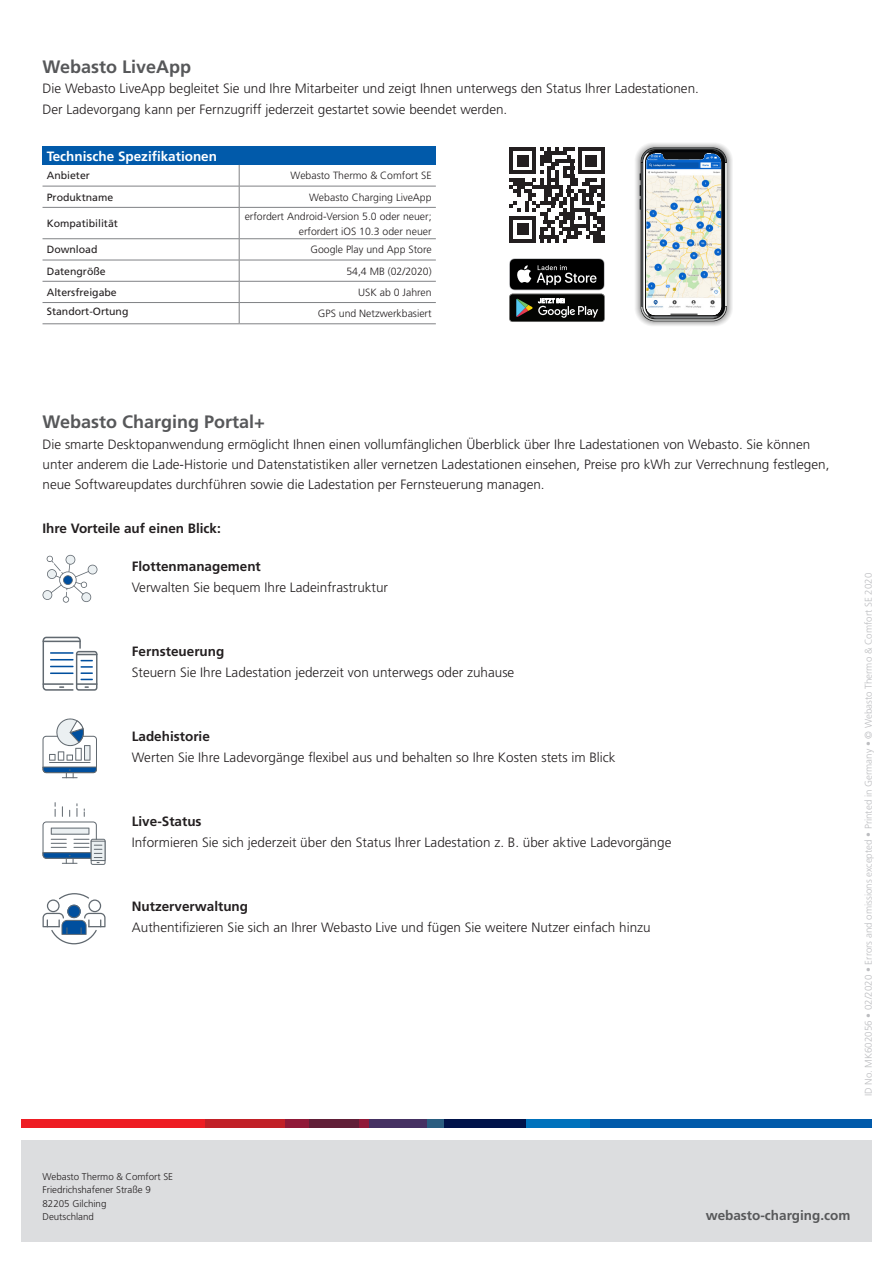
<style>
.page{position:relative;width:893px;height:1263px;background:#fff}
.page>*{position:absolute;margin:0;border:0;box-sizing:border-box;transform-origin:0 0}
.t1{font:700 18px "Frutiger";color:#57585a}
._05_Table_Copy_right{font:300 13.5px/20.2px "Frutiger";color:#231f20}
._05_Table_Copy_right-2{font:700 13.5px "Frutiger";color:#231f20}
._02_Table_Header_cen{font:700 13.5px "Frutiger";color:#fff}
.Internet{font:700 13.5px "Frutiger";color:#57585a}
._05_Table_Copy_right-3{font:300 10.5px/15px "Frutiger";color:#231f20;text-align:right}
._04_Table_Copy_left{font:10.5px "Frutiger";color:#231f20}
.Imprint{font:300 9.75px "Frutiger";color:#bcbdc0}
.Address{font:300 9.75px "Frutiger";color:#231f20}
.s1{font-weight:700}
</style>
<div class="page">
<div style="left:21px;top:1140px;width:851px;height:102px;background:#dcdddf"></div>
<div style="left:21px;top:1119px;width:184px;height:9px;background:#ee1d23"></div>
<div style="left:205px;top:1119px;width:80px;height:9px;background:#c12027"></div>
<div style="left:285px;top:1119px;width:24px;height:9px;background:#901938"></div>
<div style="left:309px;top:1119px;width:50px;height:9px;background:#611f38"></div>
<div style="left:359px;top:1119px;width:10px;height:9px;background:#901938"></div>
<div style="left:369px;top:1119px;width:57px;height:9px;background:#453162"></div>
<div style="left:426px;top:1119px;width:18px;height:9px;background:#2a5d80"></div>
<div style="left:444px;top:1119px;width:82px;height:9px;background:#00134a"></div>
<div style="left:526px;top:1119px;width:64px;height:9px;background:#0072bc"></div>
<div style="left:590px;top:1119px;width:282px;height:9px;background:#015aaa"></div>
<svg style="left:43px;top:893px;width:63px;height:51px"></svg>
<svg style="left:43px;top:718px;width:54px;height:60px"></svg>
<svg style="left:43px;top:802px;width:63px;height:63px"></svg>
<svg style="left:43px;top:637px;width:54px;height:54px"></svg>
<svg style="left:43px;top:555px;width:54px;height:48px"></svg>
<div style="left:43px;top:146px;width:393px;height:19px;background:#015aaa"></div>
<hr style="left:239px;top:186px;width:197px;height:1px;background:#808285">
<svg style="left:239px;top:165px;width:1px;height:42px"></svg>
<hr style="left:239px;top:207px;width:197px;height:1px;background:#808285">
<hr style="left:239px;top:208px;width:1px;height:30px;background:#808285">
<hr style="left:239px;top:238px;width:197px;height:1px;background:#808285">
<hr style="left:239px;top:260px;width:197px;height:1px;background:#808285">
<hr style="left:239px;top:281px;width:197px;height:1px;background:#808285">
<hr style="left:239px;top:302px;width:197px;height:1px;background:#808285">
<svg style="left:239px;top:239px;width:1px;height:84px"></svg>
<hr style="left:239px;top:323px;width:197px;height:1px;background:#808285">
<hr style="left:43px;top:186px;width:196px;height:1px;background:#808285">
<hr style="left:43px;top:207px;width:196px;height:1px;background:#808285">
<hr style="left:43px;top:238px;width:196px;height:1px;background:#808285">
<hr style="left:43px;top:260px;width:196px;height:1px;background:#808285">
<hr style="left:43px;top:281px;width:196px;height:1px;background:#808285">
<hr style="left:43px;top:302px;width:196px;height:1px;background:#808285">
<hr style="left:43px;top:323px;width:196px;height:1px;background:#808285">
<svg style="left:635px;top:143px;width:97px;height:183px;background:#989999"></svg>
<img style="left:646px;top:154px;width:75px;height:161px">
<svg style="left:509px;top:147px;width:96px;height:96px"></svg>
<hr style="left:509px;top:239px;width:27px;height:4px;background:#231f20">
<div style="left:517px;top:224px;width:11px;height:11px;background:#231f20"></div>
<svg style="left:509px;top:258px;width:96px;height:64px;background:#3d3e3d"></svg>
<p class="t1" style="left:43px;top:56px;width:150px">Webasto LiveApp</p>
<p class="_05_Table_Copy_right" style="left:43px;top:79px;width:658px">Die Webasto LiveApp begleitet Sie und Ihre Mitarbeiter und zeigt Ihnen unterwegs den Status Ihrer Ladestationen.<br>Der Ladevorgang kann per Fernzugriff jederzeit gestartet sowie beendet werden.</p>
<p class="_02_Table_Header_cen" style="left:47px;top:148px;width:172px">Technische Spezifikationen</p>
<p class="_04_Table_Copy_left" style="left:47px;top:170px;width:45px">Anbieter</p>
<p class="_05_Table_Copy_right-3" style="left:291px;top:168px;width:142px">Webasto Thermo &amp; Comfort SE</p>
<p class="_04_Table_Copy_left" style="left:47px;top:191px;width:68px">Produktname</p>
<p class="_05_Table_Copy_right-3" style="left:309px;top:190px;width:124px">Webasto Charging LiveApp</p>
<p class="_04_Table_Copy_left" style="left:47px;top:217px;width:73px">Kompatibilität</p>
<p class="_05_Table_Copy_right-3" style="left:245px;top:209px;width:188px">erfordert Android-Version 5.0 oder neuer; erfordert iOS 10.3 oder neuer</p>
<p class="_04_Table_Copy_left" style="left:47px;top:243px;width:52px">Download</p>
<p class="_05_Table_Copy_right-3" style="left:310px;top:242px;width:123px">Google Play und App Store</p>
<p class="_04_Table_Copy_left" style="left:47px;top:265px;width:60px">Datengröße</p>
<p class="_05_Table_Copy_right-3" style="left:346px;top:264px;width:87px">54,4 MB (02/2020)</p>
<p class="_04_Table_Copy_left" style="left:47px;top:286px;width:72px">Altersfreigabe</p>
<p class="_05_Table_Copy_right-3" style="left:358px;top:285px;width:75px">USK ab 0 Jahren</p>
<p class="_04_Table_Copy_left" style="left:47px;top:305px;width:83px">Standort-Ortung</p>
<p class="_05_Table_Copy_right-3" style="left:318px;top:306px;width:115px">GPS und Netzwerkbasiert</p>
<p class="t1" style="left:43px;top:411px;width:224px">Webasto Charging Portal+</p>
<p class="_05_Table_Copy_right" style="left:43px;top:434px;width:788px">Die smarte Desktopanwendung ermöglicht Ihnen einen vollumfänglichen Überblick über Ihre Ladestationen von Webasto. Sie können unter anderem die Lade-Historie und Datenstatistiken aller vernetzen Ladestationen einsehen, Preise pro kWh zur Verrechnung festlegen, neue Softwareupdates durchführen sowie die Ladestation per Fernsteuerung managen.</p>
<p class="_05_Table_Copy_right-2" style="left:43px;top:521px;width:180px">Ihre Vorteile auf einen Blick:</p>
<p class="_05_Table_Copy_right-2" style="left:132px;top:558px;width:131px">Flottenmanagement</p>
<p class="_05_Table_Copy_right" style="left:132px;top:577px;width:258px">Verwalten Sie bequem Ihre Ladeinfrastruktur</p>
<p class="_05_Table_Copy_right" style="left:132px;top:641px;width:384px;line-height:20.7px"><span class="s1">Fernsteuerung<br></span>Steuern Sie Ihre Ladestation jederzeit von unterwegs oder zuhause</p>
<p class="_05_Table_Copy_right-2" style="left:132px;top:729px;width:80px">Ladehistorie</p>
<p class="_05_Table_Copy_right" style="left:132px;top:747px;width:485px">Werten Sie Ihre Ladevorgänge flexibel aus und behalten so Ihre Kosten stets im Blick</p>
<p class="_05_Table_Copy_right-2" style="left:132px;top:814px;width:71px">Live-Status</p>
<p class="_05_Table_Copy_right" style="left:132px;top:832px;width:541px">Informieren Sie sich jederzeit über den Status Ihrer Ladestation z. B. über aktive Ladevorgänge</p>
<p class="_05_Table_Copy_right-2" style="left:132px;top:899px;width:118px">Nutzerverwaltung</p>
<p class="_05_Table_Copy_right" style="left:132px;top:917px;width:520px">Authentifizieren Sie sich an Ihrer Webasto Live und fügen Sie weitere Nutzer einfach hinzu</p>
<p class="Imprint" style="left:863px;top:1096px;width:525px;rotate:-90deg">ID No. MK602056 • 02/2020 • Errors and omissions excepted • Printed in Germany • © Webasto Thermo &amp; Comfort SE 2020</p>
<p class="Address" style="left:43px;top:1171px;width:132px">Webasto Thermo &amp; Comfort SE</p>
<p class="Address" style="left:43px;top:1184px;width:110px">Friedrichshafener Straße 9</p>
<p class="Address" style="left:43px;top:1198px;width:65px">82205 Gilching</p>
<p class="Address" style="left:43px;top:1211px;width:53px">Deutschland</p>
<p class="Internet" style="left:706px;top:1208px;width:146px">webasto-charging.com</p>
</div>
